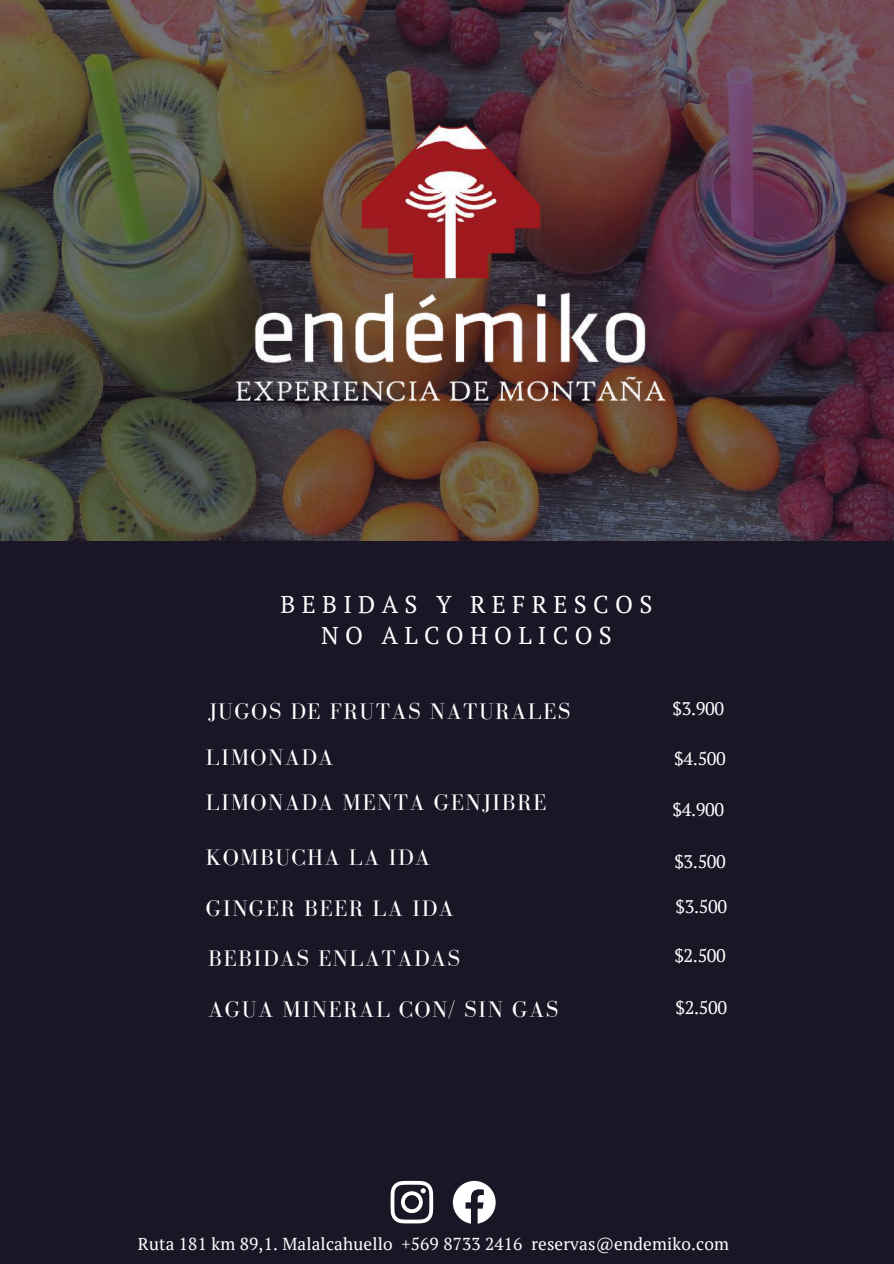
<style>
.page{position:relative;width:894px;height:1264px;background:#fff}
.page>*{position:absolute;margin:0;border:0;box-sizing:border-box;transform-origin:0 0}
.t1{font:24.3px/31.5px "PT Serif";letter-spacing:.26em;color:#fff;text-align:center}
.t2{font:23.25px "Bodoni FLF";letter-spacing:.06em;color:#fff}
.t3{font:18.15px "PT Serif";letter-spacing:-.02em;color:#fff}
.t4{font:17.25px "PT Serif";letter-spacing:.01em;color:#fff}
</style>
<div class="page">
<div style="left:0;top:0;width:893px;height:1263px;background:#1a1626"></div>
<img style="left:0;top:0;width:893px;height:541px">
<img style="left:234px;top:125px;width:431px;height:282px">
<svg style="left:390px;top:1180px;width:43px;height:43px"></svg>
<svg style="left:453px;top:1180px;width:42px;height:43px"></svg>
<p class="t1" style="left:280px;top:587px;width:373px">BEBIDAS Y REFRESCOS<br>NO ALCOHOLICOS</p>
<p class="t2" style="left:208px;top:698px;width:364px">JUGOS DE FRUTAS NATURALES</p>
<p class="t2" style="left:206px;top:744px;width:129px">LIMONADA</p>
<p class="t3" style="left:672px;top:696px;width:53px">$3.900</p>
<p class="t3" style="left:674px;top:746px;width:53px">$4.500</p>
<p class="t2" style="left:206px;top:789px;width:342px">LIMONADA MENTA GENJIBRE</p>
<p class="t3" style="left:672px;top:797px;width:53px">$4.900</p>
<p class="t2" style="left:206px;top:844px;width:226px">KOMBUCHA LA IDA</p>
<p class="t3" style="left:674px;top:849px;width:53px">$3.500</p>
<p class="t2" style="left:206px;top:895px;width:249px">GINGER BEER LA IDA</p>
<p class="t3" style="left:675px;top:893px;width:53px">$3.500</p>
<p class="t2" style="left:208px;top:945px;width:253px">BEBIDAS ENLATADAS</p>
<p class="t3" style="left:674px;top:943px;width:53px">$2.500</p>
<p class="t2" style="left:208px;top:996px;width:351px">AGUA MINERAL CON/ SIN GAS</p>
<p class="t3" style="left:675px;top:994px;width:53px">$2.500</p>
<p class="t4" style="left:138px;top:1231px;width:592px">Ruta 181 km 89,1. Malalcahuello +569 8733 2416 reservas@endemiko.com</p>
</div>
